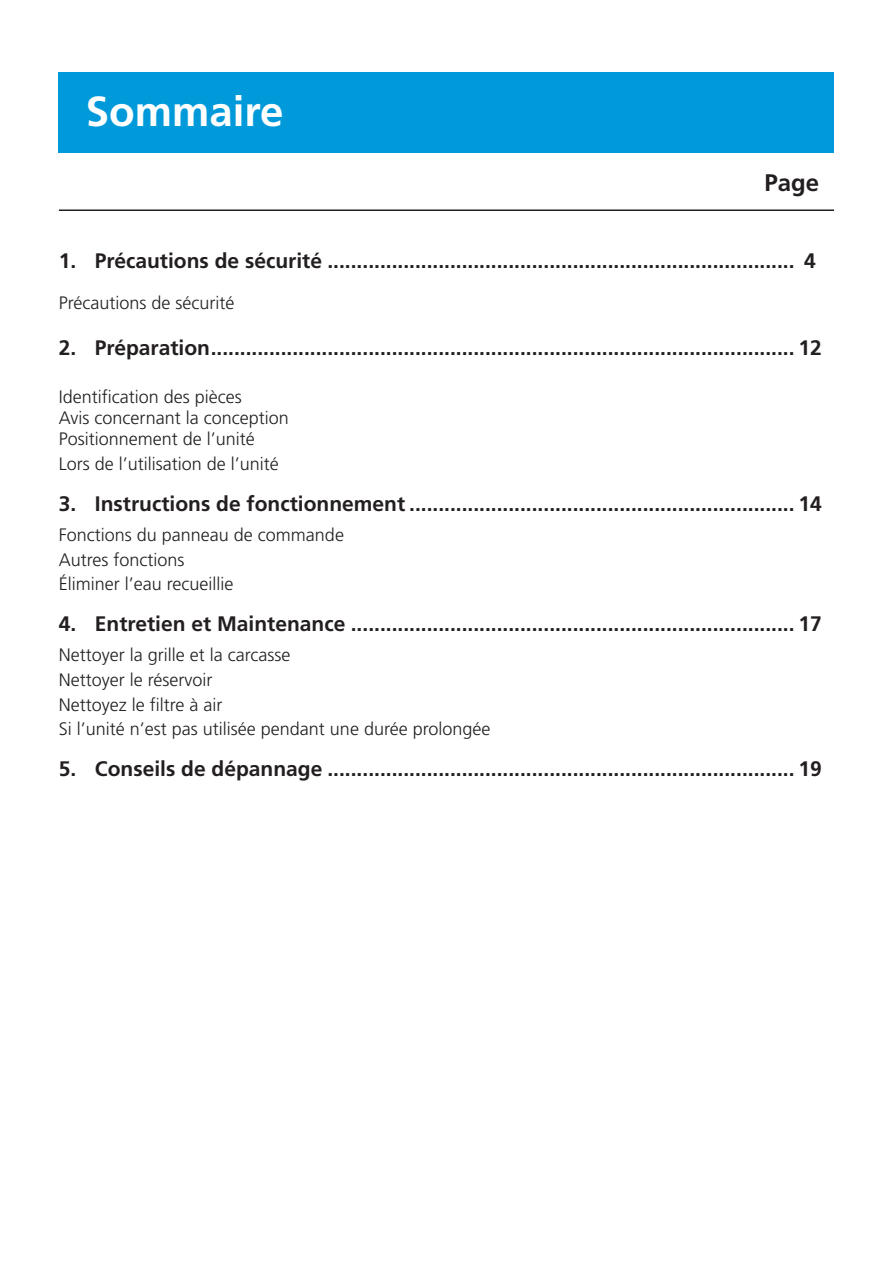
<style>
.page{position:relative;width:893px;height:1263px;background:#fff}
.page>*{position:absolute;margin:0;border:0;box-sizing:border-box;transform-origin:0 0}
.t1{font:700 42px "Frutiger LT Std";color:#fff}
.t2{font:700 24px "Frutiger LT Std";color:#231f20}
.t3{font:700 21px "Frutiger LT Std";color:#231f20}
.t4{font:300 18px/24.6px "Frutiger LT Std";color:#231f20}
</style>
<div class="page">
<div style="left:59px;top:72px;width:775px;height:81px;background:#009ada"></div>
<hr style="left:59px;top:209px;width:775px;height:2px;background:#231f20">
<h1 class="t1" style="left:86px;top:86px;width:199px">Sommaire</h1>
<p class="t2" style="left:764px;top:168px;width:56px">Page</p>
<p class="t3" style="left:59px;top:248px;width:759px">1. Précautions de sécurité ................................................................................ 4</p>
<p class="t4" style="left:59px;top:291px;width:177px">Précautions de sécurité</p>
<p class="t3" style="left:59px;top:336px;width:764px">2. Préparation.................................................................................................... 12</p>
<p class="t4" style="left:59px;top:387px;width:232px;line-height:21px">Identification des pièces<br>Avis concernant la conception<br>Positionnement de l’unité</p>
<p class="t4" style="left:59px;top:452px;width:222px">Lors de l’utilisation de l’unité</p>
<p class="t3" style="left:59px;top:491px;width:764px">3. Instructions de fonctionnement .................................................................. 14</p>
<p class="t4" style="left:59px;top:523px;width:287px">Fonctions du panneau de commande<br>Autres fonctions<br>Éliminer l’eau recueillie</p>
<p class="t3" style="left:59px;top:611px;width:764px">4. Entretien et Maintenance ............................................................................ 17</p>
<p class="t4" style="left:59px;top:643px;width:433px">Nettoyer la grille et la carcasse<br>Nettoyer le réservoir<br>Nettoyez le filtre à air<br>Si l’unité n’est pas utilisée pendant une durée prolongée</p>
<p class="t3" style="left:59px;top:756px;width:764px">5. Conseils de dépannage ................................................................................ 19</p>
</div>
